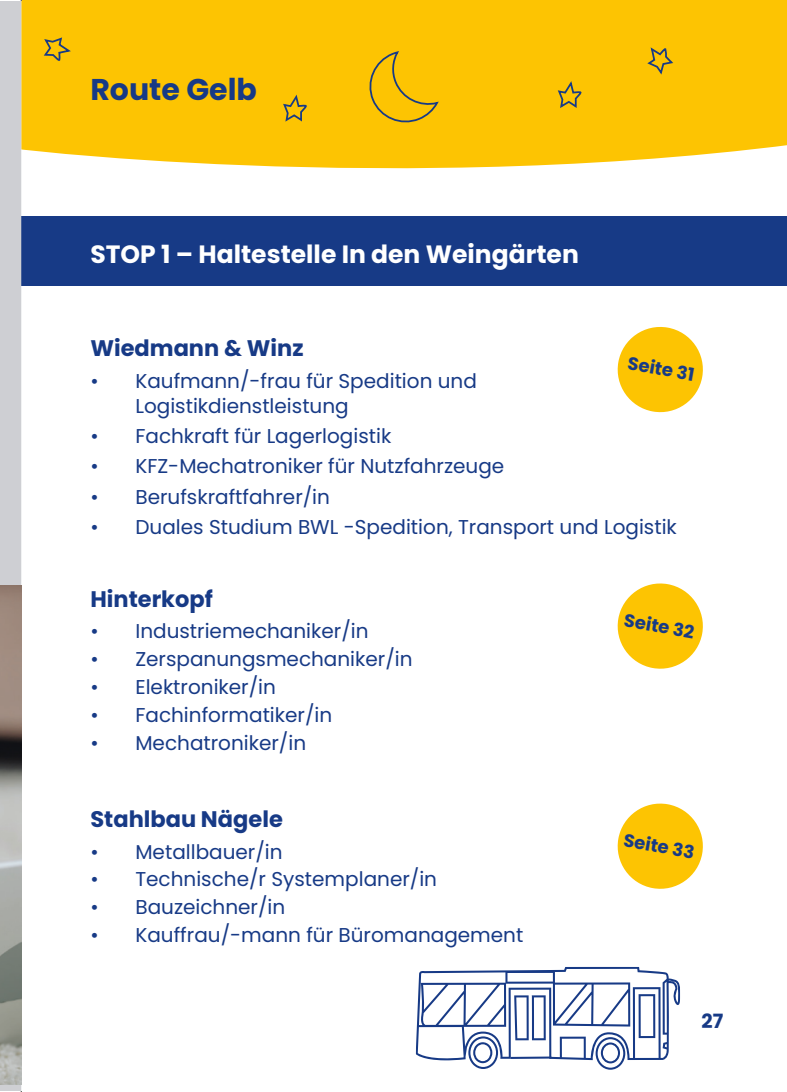
<style>
.page{position:relative;width:787px;height:1092px;background:#fff}
.page>*{position:absolute;margin:0;border:0;box-sizing:border-box;transform-origin:0 0}
.t1{font:700 30px "Poppins";color:#173a86}
.t2{font:700 25px "Poppins";color:#fff}
.t3{font:700 22.5px "Poppins";color:#173a86}
.t4{font:20px/25px "Poppins";color:#173a86}
.t5{font:700 19.75px "Poppins";color:#173a86}
.t6{font:700 18px "Poppins";color:#173a86}
</style>
<div class="page">
<div style="left:22px;top:0;width:765px;height:169px;background:#fdc402"></div>
<svg style="left:357px;top:42px;width:87px;height:92px;background:#f1bd08"></svg>
<svg style="left:282px;top:92px;width:26px;height:31px"></svg>
<svg style="left:42px;top:35px;width:32px;height:27px"></svg>
<svg style="left:556px;top:79px;width:26px;height:31px"></svg>
<svg style="left:638px;top:38px;width:40px;height:40px;background:#e7b70e"></svg>
<div style="left:21px;top:216px;width:766px;height:70px;background:#173a86"></div>
<svg style="left:617px;top:583px;width:86px;height:86px"></svg>
<svg style="left:617px;top:803px;width:86px;height:86px"></svg>
<svg style="left:617px;top:327px;width:86px;height:86px"></svg>
<svg style="left:416px;top:966px;width:264px;height:103px"></svg>
<svg style="left:0;top:0;width:22px;height:1092px;background:#b4b3b2"></svg>
<h1 class="t1" style="left:90px;top:72px;width:168px">Route Gelb</h1>
<p class="t2" style="left:90px;top:239px;width:490px">STOP 1 – Haltestelle In den Weingärten</p>
<p class="t3" style="left:90px;top:335px;width:215px">Wiedmann &amp; Winz</p>
<p class="t6" style="left:629px;top:353px;width:69px;rotate:10deg">Seite 31</p>
<p class="t4" style="left:135px;top:368px;width:343px;text-indent:-45px">• Kaufmann/-frau für Spedition und<br>Logistikdienstleistung</p>
<p class="t4" style="left:90px;top:423px;width:302px">• Fachkraft für Lagerlogistik</p>
<p class="t4" style="left:90px;top:454px;width:415px">• KFZ-Mechatroniker für Nutzfahrzeuge</p>
<p class="t4" style="left:90px;top:484px;width:241px">• Berufskraftfahrer/in</p>
<p class="t4" style="left:90px;top:514px;width:588px">• Duales Studium BWL -Spedition, Transport und Logistik</p>
<p class="t3" style="left:90px;top:586px;width:124px">Hinterkopf</p>
<p class="t4" style="left:90px;top:619px;width:280px">• Industriemechaniker/in</p>
<p class="t4" style="left:90px;top:647px;width:324px">• Zerspanungsmechaniker/in</p>
<p class="t4" style="left:90px;top:674px;width:187px">• Elektroniker/in</p>
<p class="t4" style="left:90px;top:702px;width:243px">• Fachinformatiker/in</p>
<p class="t4" style="left:90px;top:730px;width:217px">• Mechatroniker/in</p>
<p class="t3" style="left:90px;top:806px;width:194px">Stahlbau Nägele</p>
<p class="t4" style="left:90px;top:839px;width:194px">• Metallbauer/in</p>
<p class="t4" style="left:90px;top:866px;width:348px">• Technische/r Systemplaner/in</p>
<p class="t4" style="left:90px;top:894px;width:196px">• Bauzeichner/in</p>
<p class="t4" style="left:90px;top:922px;width:434px">• Kauffrau/-mann für Büromanagement</p>
<p class="t6" style="left:626px;top:609px;width:72px;rotate:10deg">Seite 32</p>
<p class="t6" style="left:625px;top:829px;width:73px;rotate:10deg">Seite 33</p>
<p class="t5" style="left:701px;top:1009px;width:23px">27</p>
</div>
